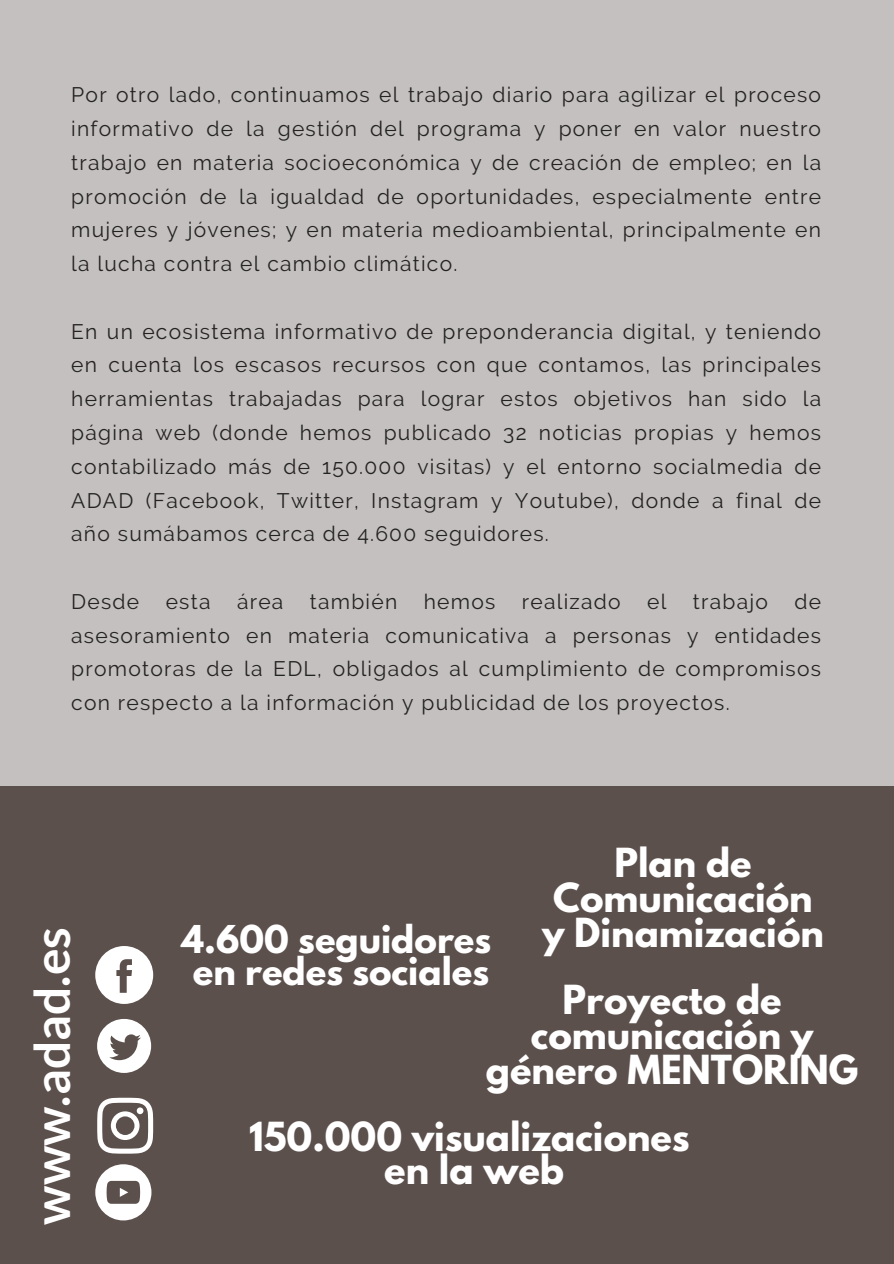
<style>
.page{position:relative;width:894px;height:1264px;background:#fff}
.page>*{position:absolute;margin:0;border:0;box-sizing:border-box;transform-origin:0 0}
.t1{font:700 49.8px "Lato";color:#fff}
.t2{font:700 35.55px/34.8px "League Spartan";color:#fff;text-align:center}
.t3{font:700 34.05px/31.5px "League Spartan";color:#fff;text-align:center}
.t4{font:21px/33.8px "Raleway";letter-spacing:.06em;color:#232321;text-align:justify}
</style>
<div class="page">
<div style="left:0;top:0;width:893px;height:1263px;background:#c4c0bf"></div>
<div style="left:0;top:786px;width:893px;height:477px;background:#5b504c"></div>
<svg style="left:95px;top:946px;width:58px;height:57px"></svg>
<svg style="left:97px;top:1018px;width:54px;height:54px"></svg>
<svg style="left:95px;top:1097px;width:58px;height:124px"></svg>
<p class="t4" style="left:71px;top:78px;width:751px">Por otro lado, continuamos el trabajo diario para agilizar el proceso informativo de la gestión del programa y poner en valor nuestro trabajo en materia socioeconómica y de creación de empleo; en la promoción de la igualdad de oportunidades, especialmente entre mujeres y jóvenes; y en materia medioambiental, principalmente en la lucha contra el cambio climático.</p>
<p class="t4" style="left:71px;top:314px;width:751px">En un ecosistema informativo de preponderancia digital, y teniendo en cuenta los escasos recursos con que contamos, las principales herramientas trabajadas para lograr estos objetivos han sido la página web (donde hemos publicado 32 noticias propias y hemos contabilizado más de 150.000 visitas) y el entorno socialmedia de ADAD (Facebook, Twitter, Instagram y Youtube), donde a final de año sumábamos cerca de 4.600 seguidores.</p>
<p class="t4" style="left:71px;top:584px;width:751px;text-indent:723px">de asesoramiento en materia comunicativa a personas y entidades promotoras de la EDL, obligados al cumplimiento de compromisos con respecto a la información y publicidad de los proyectos.</p>
<p class="t4" style="left:71px;top:584px;width:69px">Desde</p>
<p class="t4" style="left:166px;top:584px;width:46px">esta</p>
<p class="t4" style="left:237px;top:584px;width:48px">área</p>
<p class="t4" style="left:310px;top:584px;width:89px">también</p>
<p class="t4" style="left:423px;top:584px;width:73px">hemos</p>
<p class="t4" style="left:521px;top:584px;width:100px">realizado</p>
<p class="t4" style="left:647px;top:584px;width:21px">el</p>
<p class="t4" style="left:692px;top:584px;width:76px">trabajo</p>
<p class="t2" style="left:542px;top:850px;width:283px">Plan de<br>Comunicación y Dinamización</p>
<p class="t2" style="left:486px;top:986px;width:374px">Proyecto de comunicación y género MENTORING</p>
<p class="t1" style="left:21px;top:1224px;width:299px;rotate:-90deg">www.adad.es</p>
<h1 class="t3" style="left:181px;top:927px;width:311px">4.600 seguidores en redes sociales</h1>
<p class="t2" style="left:249px;top:1124px;width:442px;line-height:32.7px">150.000 visualizaciones en la web</p>
</div>
